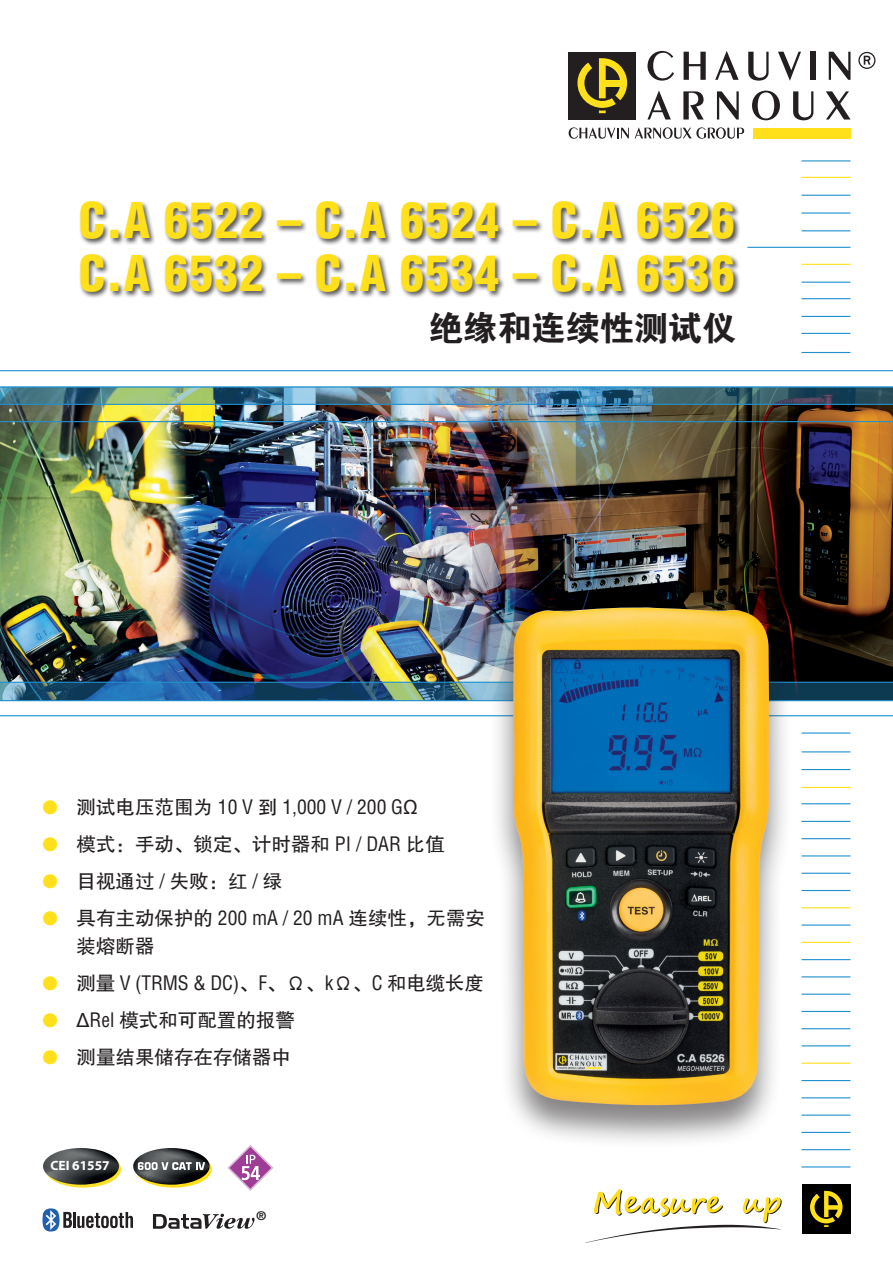
<style>
.page{position:relative;width:893px;height:1263px;background:#fff}
.page>*{position:absolute;margin:0;border:0;box-sizing:border-box;transform-origin:0 0}
.t1{font:900 condensed 48px/52.5px "Helvetica LT Std";letter-spacing:.02em;color:#ffe01b}
.t2{font:34.5px "FZDHTK GBK1 0";letter-spacing:-.01em;color:#231f20}
.t3{font:19.5px/28.5px "FZHTK GBK1 0";color:#231f20}
.t4{font:condensed 19.5px "Helvetica LT Std";color:#231f20}
.t5{font:700 13.5px "Myriad Pro";color:#fff}
.t6{font:700 12.15px "Helvetica Neue LT Std";color:#231f20}
.s1{color:#ffe01b}
.s2{font-family:"FZHTK GBK1 0";font-stretch:normal}
.s3{font-family:"Arial";font-stretch:normal}
.s4{font-family:"Helvetica LT Std";font-stretch:condensed}
.s5{font-family:"Arial"}
</style>
<div class="page">
<div style="left:79px;top:200px;width:662px;height:99px;background:#231f20;opacity:.75"></div>
<svg style="left:227px;top:1145px;width:47px;height:46px"></svg>
<svg style="left:43px;top:1208px;width:90px;height:23px"></svg>
<svg style="left:45px;top:1151px;width:76px;height:36px"></svg>
<svg style="left:43px;top:1148px;width:77px;height:36px"></svg>
<img style="left:0;top:405px;width:893px;height:277px">
<svg style="left:0;top:683px;width:893px;height:17px"></svg>
<img style="left:0;top:388px;width:893px;height:16px">
<hr style="left:801px;top:160px;width:49px;height:1px;background:#2190cf">
<hr style="left:801px;top:177px;width:49px;height:1px;background:#ffe01b">
<hr style="left:801px;top:195px;width:49px;height:1px;background:#2190cf">
<hr style="left:801px;top:212px;width:49px;height:2px;background:#2190cf">
<hr style="left:801px;top:230px;width:49px;height:1px;background:#2190cf">
<hr style="left:747px;top:247px;width:103px;height:1px;background:#2190cf">
<hr style="left:801px;top:264px;width:49px;height:1px;background:#ffe01b">
<hr style="left:801px;top:282px;width:49px;height:1px;background:#2190cf">
<hr style="left:801px;top:298px;width:49px;height:1px;background:#2190cf">
<hr style="left:801px;top:352px;width:49px;height:1px;background:#2190cf">
<hr style="left:801px;top:316px;width:49px;height:1px;background:#2190cf">
<hr style="left:801px;top:333px;width:49px;height:1px;background:#2190cf">
<hr style="left:0;top:682px;width:893px;height:1px;background:#2190cf">
<hr style="left:0;top:404px;width:893px;height:1px;background:#2190cf">
<hr style="left:801px;top:751px;width:49px;height:1px;background:#2190cf">
<hr style="left:801px;top:732px;width:49px;height:2px;background:#2190cf">
<hr style="left:0;top:421px;width:893px;height:1px;background:#2190cf">
<hr style="left:801px;top:803px;width:49px;height:1px;background:#2190cf">
<hr style="left:801px;top:821px;width:49px;height:1px;background:#2190cf">
<hr style="left:801px;top:838px;width:49px;height:1px;background:#2190cf">
<hr style="left:801px;top:855px;width:49px;height:1px;background:#2190cf">
<hr style="left:801px;top:873px;width:49px;height:1px;background:#2190cf">
<hr style="left:801px;top:890px;width:49px;height:1px;background:#2190cf">
<hr style="left:801px;top:907px;width:49px;height:1px;background:#ffe01b">
<hr style="left:801px;top:924px;width:49px;height:2px;background:#2190cf">
<hr style="left:801px;top:942px;width:49px;height:1px;background:#ffe01b">
<hr style="left:801px;top:959px;width:49px;height:1px;background:#2190cf">
<hr style="left:801px;top:976px;width:49px;height:1px;background:#2190cf">
<hr style="left:801px;top:993px;width:49px;height:2px;background:#2190cf">
<hr style="left:801px;top:787px;width:49px;height:1px;background:#ffe01b">
<hr style="left:801px;top:1011px;width:49px;height:1px;background:#2190cf">
<hr style="left:801px;top:1028px;width:49px;height:1px;background:#2190cf">
<hr style="left:801px;top:1045px;width:49px;height:1px;background:#2190cf">
<hr style="left:801px;top:1062px;width:49px;height:2px;background:#ffe01b">
<hr style="left:801px;top:1080px;width:49px;height:1px;background:#2190cf">
<hr style="left:801px;top:1097px;width:49px;height:1px;background:#2190cf">
<hr style="left:801px;top:1114px;width:49px;height:2px;background:#2190cf">
<hr style="left:801px;top:1132px;width:49px;height:1px;background:#2190cf">
<hr style="left:801px;top:1149px;width:49px;height:1px;background:#2190cf">
<hr style="left:801px;top:1166px;width:49px;height:1px;background:#2190cf">
<div style="left:753px;top:128px;width:98px;height:10px;background:#ffe01b"></div>
<div style="left:568px;top:52px;width:68px;height:67px;background:#231f20"></div>
<svg style="left:577px;top:58px;width:50px;height:55px"></svg>
<svg style="left:647px;top:51px;width:27px;height:30px"></svg>
<svg style="left:684px;top:52px;width:22px;height:28px"></svg>
<svg style="left:715px;top:51px;width:24px;height:29px"></svg>
<svg style="left:748px;top:52px;width:21px;height:29px"></svg>
<svg style="left:778px;top:52px;width:23px;height:29px"></svg>
<div style="left:811px;top:52px;width:5px;height:28px;background:#231f20"></div>
<svg style="left:829px;top:52px;width:21px;height:28px"></svg>
<svg style="left:647px;top:91px;width:24px;height:29px"></svg>
<svg style="left:683px;top:91px;width:21px;height:29px"></svg>
<svg style="left:717px;top:91px;width:22px;height:29px"></svg>
<svg style="left:752px;top:91px;width:28px;height:29px"></svg>
<svg style="left:793px;top:91px;width:20px;height:29px"></svg>
<svg style="left:826px;top:91px;width:24px;height:29px"></svg>
<svg style="left:569px;top:127px;width:60px;height:12px"></svg>
<svg style="left:635px;top:127px;width:109px;height:12px"></svg>
<svg style="left:858px;top:52px;width:17px;height:17px"></svg>
<hr style="left:0;top:386px;width:893px;height:2px;background:#2190cf">
<hr style="left:0;top:370px;width:893px;height:1px;background:#2190cf">
<hr style="left:0;top:715px;width:893px;height:1px;background:#2190cf">
<hr style="left:801px;top:769px;width:49px;height:1px;background:#2190cf">
<hr style="left:0;top:700px;width:893px;height:1px;background:#2190cf">
<div style="left:135px;top:1151px;width:77px;height:36px;background:#ffe01b;border-radius:50%"></div>
<svg style="left:133px;top:1148px;width:77px;height:37px"></svg>
<svg style="left:153px;top:1214px;width:102px;height:15px"></svg>
<div style="left:489px;top:605px;width:304px;height:545px;background:#231f20;opacity:.55"></div>
<img style="left:513px;top:608px;width:257px;height:499px">
<div style="left:802px;top:1184px;width:48px;height:50px;background:#000"></div>
<svg style="left:810px;top:1191px;width:32px;height:36px"></svg>
<svg style="left:585px;top:1189px;width:197px;height:54px"></svg>
<h1 class="t1" style="left:79px;top:194px;width:657px">C.A 6522 – C.A 6524 – C.A 6526<br>C.A 6532 – C.A 6534 – C.A 6536</h1>
<h2 class="t2" style="left:429px;top:309px;width:309px">绝缘和连续性测试仪</h2>
<p class="t4" style="left:43px;top:794px;width:377px"><span class="s1">●</span> <span class="s2">测试电压范围为</span> 10 V <span class="s2">到</span> 1,000 V / 200 G<span class="s3">Ω</span></p>
<p class="t3" style="left:43px;top:830px;width:404px"><span class="s1">●</span> 模式：手动、锁定、计时器和 <span class="s4">PI / DAR</span> 比值</p>
<p class="t3" style="left:43px;top:867px;width:241px"><span class="s1">●</span> 目视通过 <span class="s4">/</span> 失败：红 <span class="s4">/</span> 绿</p>
<p class="t3" style="left:77px;top:904px;width:410px;text-indent:-34px"><span class="s1">●</span> 具有主动保护的 <span class="s4">200 mA / 20 mA</span> 连续性，无需安装熔断器</p>
<p class="t3" style="left:43px;top:969px;width:443px"><span class="s1">●</span> 测量 <span class="s4">V (TRMS &amp; DC)</span>、<span class="s4">F</span>、Ω、<span class="s4">k</span>Ω、<span class="s4">C</span> 和电缆长度</p>
<p class="t3" style="left:43px;top:1006px;width:254px"><span class="s1">●</span> <span class="s5">Δ</span><span class="s4">Rel</span> 模式和可配置的报警</p>
<p class="t3" style="left:43px;top:1043px;width:250px"><span class="s1">●</span> 测量结果储存在存储器中</p>
<p class="t5" style="left:50px;top:1157px;width:61px">CEI 61557</p>
<p class="t6" style="left:257px;top:1208px;width:11px">®</p>
</div>
